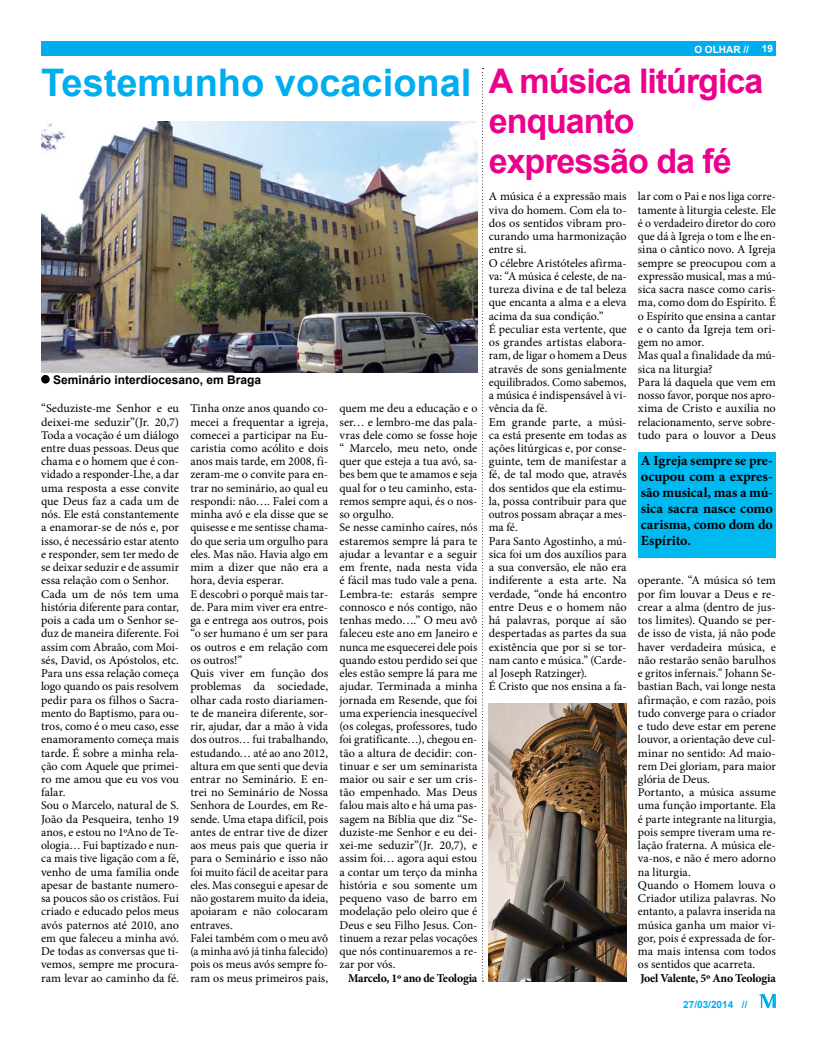
<style>
.page{position:relative;width:817px;height:1049px;background:#fff}
.page>*{position:absolute;margin:0;border:0;box-sizing:border-box;transform-origin:0 0}
.t1{font:700 38px "Arial";color:#00adef}
.t2{font:700 34px/40px "Arial";letter-spacing:-.03em;color:#ec008c}
.t3{font:700 14px/16px "Minion Pro";letter-spacing:-.005em;color:#000;text-align:justify}
.t4{font:12px/13.2px "Minion Pro";letter-spacing:-.005em;color:#000}
.t5{font:700 12px "Minion Pro";letter-spacing:-.02em;color:#000}
.t6{font:700 12px "Arial";color:#000}
.t7{font:700 10px "Arial";color:#00adef}
.t8{font:700 10px "Arial";color:#fff}
</style>
<div class="page">
<div style="left:41px;top:41px;width:734px;height:14px;background:#00adef"></div>
<svg style="left:759px;top:994px;width:16px;height:14px"></svg>
<svg style="left:482px;top:68px;width:1px;height:913px"></svg>
<img style="left:41px;top:121px;width:436px;height:252px">
<div style="left:41px;top:375px;width:9px;height:8px;background:#000;border-radius:50%"></div>
<img style="left:488px;top:703px;width:138px;height:278px">
<div style="left:638px;top:452px;width:137px;height:106px;background:#00b9f1"></div>
<h1 class="t1" style="left:41px;top:61px;width:432px">Testemunho vocacional</h1>
<p class="t6" style="left:53px;top:373px;width:210px">Seminário interdiocesano, em Braga</p>
<p class="t4" style="left:41px;top:402px;width:139px">“Seduziste-me Senhor e eu deixei-me seduzir”(Jr. 20,7)<br>Toda a vocação é um diálogo entre duas pessoas. Deus que chama e o homem que é con&shy;vidado a responder-Lhe, a dar uma resposta a esse convite que Deus faz a cada um de nós. Ele está constantemente a enamorar-se de nós e, por isso, é necessário estar atento e responder, sem ter medo de se deixar seduzir e de assumir essa relação com o Senhor.<br>Cada um de nós tem uma história diferente para contar, pois a cada um o Senhor se&shy;duz de maneira diferente. Foi assim com Abraão, com Moi&shy;sés, David, os Apóstolos, etc.<br>Para uns essa relação começa logo quando os pais resolvem pedir para os filhos o Sacra&shy;mento do Baptismo, para ou&shy;tros, como é o meu caso, esse enamoramento começa mais tarde. É sobre a minha rela&shy;ção com Aquele que primei&shy;ro me amou que eu vos vou falar.<br>Sou o Marcelo, natural de S.<br>João da Pesqueira, tenho 19 anos, e estou no 1ºAno de Te&shy;ologia… Fui baptizado e nun&shy;ca mais tive ligação com a fé, venho de uma família onde apesar de bastante numero&shy;sa poucos são os cristãos. Fui criado e educado pelos meus avós paternos até 2010, ano em que faleceu a minha avó.<br>De todas as conversas que ti&shy;vemos, sempre me procura&shy;ram levar ao caminho da fé.</p>
<p class="t4" style="left:190px;top:402px;width:139px">Tinha onze anos quando co&shy;mecei a frequentar a igreja, comecei a participar na Eu&shy;caristia como acólito e dois anos mais tarde, em 2008, fi&shy;zeram-me o convite para en&shy;trar no seminário, ao qual eu respondi: não…. Falei com a minha avó e ela disse que se quisesse e me sentisse chama&shy;do que seria um orgulho para eles. Mas não. Havia algo em mim a dizer que não era a hora, devia esperar.<br>E descobri o porquê mais tar&shy;de. Para mim viver era entre&shy;ga e entrega aos outros, pois “o ser humano é um ser para os outros e em relação com os outros!”<br>Quis viver em função dos problemas da sociedade, olhar cada rosto diariamen&shy;te de maneira diferente, sor&shy;rir, ajudar, dar a mão à vida dos outros… fui trabalhando, estudando… até ao ano 2012, altura em que senti que devia entrar no Seminário. E en&shy;trei no Seminário de Nossa<br>Senhora de Lourdes, em Re&shy;sende. Uma etapa difícil, pois antes de entrar tive de dizer aos meus pais que queria ir para o Seminário e isso não foi muito fácil de aceitar para eles. Mas consegui e apesar de não gostarem muito da ideia, apoiaram e não colocaram entraves.<br>Falei também com o meu avô (a minha avó já tinha falecido) pois os meus avós sempre fo&shy;ram os meus primeiros pais,</p>
<p class="t4" style="left:339px;top:402px;width:139px">quem me deu a educação e o ser… e lembro-me das pala&shy;vras dele como se fosse hoje “ Marcelo, meu neto, onde quer que esteja a tua avó, sa&shy;bes bem que te amamos e seja qual for o teu caminho, esta&shy;remos sempre aqui, és o nos&shy;so orgulho.<br>Se nesse caminho caíres, nós estaremos sempre lá para te ajudar a levantar e a seguir em frente, nada nesta vida é fácil mas tudo vale a pena.<br>Lembra-te: estarás sempre connosco e nós contigo, não tenhas medo….” O meu avô faleceu este ano em Janeiro e nunca me esquecerei dele pois quando estou perdido sei que eles estão sempre lá para me ajudar. Terminada a minha jornada em Resende, que foi uma experiencia inesquecível (os colegas, professores, tudo foi gratificante…), chegou en&shy;tão a altura de decidir: con&shy;tinuar e ser um seminarista maior ou sair e ser um cris&shy;tão empenhado. Mas Deus falou mais alto e há uma pas&shy;sagem na Bíblia que diz “Se&shy;duziste-me Senhor e eu dei&shy;xei-me seduzir”(Jr. 20,7), e assim foi… agora aqui estou a contar um terço da minha história e sou somente um pequeno vaso de barro em modelação pelo oleiro que é<br>Deus e seu Filho Jesus. Con&shy;tinuem a rezar pelas vocações que nós continuaremos a re&shy;zar por vós.</p>
<p class="t5" style="left:348px;top:969px;width:131px">Marcelo, 1º ano de Teologia</p>
<p class="t8" style="left:694px;top:44px;width:56px">O OLHAR //</p>
<p class="t8" style="left:761px;top:43px;width:13px">19</p>
<h2 class="t2" style="left:488px;top:61px;width:276px">A música litúrgica enquanto expressão da fé</h2>
<p class="t4" style="left:488px;top:190px;width:139px">A música é a expressão mais viva do homem. Com ela to&shy;dos os sentidos vibram pro&shy;curando uma harmonização entre si.<br>O célebre Aristóteles afirma&shy;va: “A música é celeste, de na&shy;tureza divina e de tal beleza que encanta a alma e a eleva acima da sua condição.”<br>É peculiar esta vertente, que os grandes artistas elabora&shy;ram, de ligar o homem a Deus através de sons genialmente equilibrados. Como sabemos, a música é indispensável à vi&shy;vência da fé.<br>Em grande parte, a músi&shy;ca está presente em todas as ações litúrgicas e, por conse&shy;guinte, tem de manifestar a fé, de tal modo que, através dos sentidos que ela estimu&shy;la, possa contribuir para que outros possam abraçar a mes&shy;ma fé.<br>Para Santo Agostinho, a mú&shy;sica foi um dos auxílios para a sua conversão, ele não era indiferente a esta arte. Na verdade, “onde há encontro entre Deus e o homem não há palavras, porque aí são despertadas as partes da sua existência que por si se tor&shy;nam canto e música.” (Carde&shy;al Joseph Ratzinger).<br>É Cristo que nos ensina a fa-</p>
<p class="t4" style="left:638px;top:190px;width:139px">lar com o Pai e nos liga corre&shy;tamente à liturgia celeste. Ele é o verdadeiro diretor do coro que dá à Igreja o tom e lhe en&shy;sina o cântico novo. A Igreja sempre se preocupou com a expressão musical, mas a mú&shy;sica sacra nasce como caris&shy;ma, como dom do Espírito. É o Espírito que ensina a cantar e o canto da Igreja tem ori&shy;gem no amor.<br>Mas qual a finalidade da mú&shy;sica na liturgia?<br>Para lá daquela que vem em nosso favor, porque nos apro&shy;xima de Cristo e auxilia no relacionamento, serve sobre&shy;tudo para o louvor a Deus</p>
<p class="t3" style="left:640px;top:452px;width:134px">A Igreja sempre se pre&shy;ocupou com a expres&shy;são musical, mas a mú&shy;sica sacra nasce como carisma, como dom do Espírito.</p>
<p class="t4" style="left:638px;top:574px;width:139px">operante. “A música só tem por fim louvar a Deus e re&shy;crear a alma (dentro de jus&shy;tos limites). Quando se per&shy;de isso de vista, já não pode haver verdadeira música, e não restarão senão barulhos e gritos infernais.” Johann Se&shy;bastian Bach, vai longe nesta afirmação, e com razão, pois tudo converge para o criador e tudo deve estar em perene louvor, a orientação deve cul&shy;minar no sentido: Ad maio&shy;rem Dei gloriam, para maior glória de Deus.<br>Portanto, a música assume uma função importante. Ela é parte integrante na liturgia, pois sempre tiveram uma re&shy;lação fraterna. A música ele&shy;va-nos, e não é mero adorno na liturgia.<br>Quando o Homem louva o<br>Criador utiliza palavras. No entanto, a palavra inserida na música ganha um maior vi&shy;gor, pois é expressada de for&shy;ma mais intensa com todos os sentidos que acarreta.</p>
<p class="t5" style="left:640px;top:969px;width:137px">Joel Valente, 5º Ano Teologia</p>
<p class="t7" style="left:683px;top:998px;width:66px">27/03/2014 //</p>
</div>
